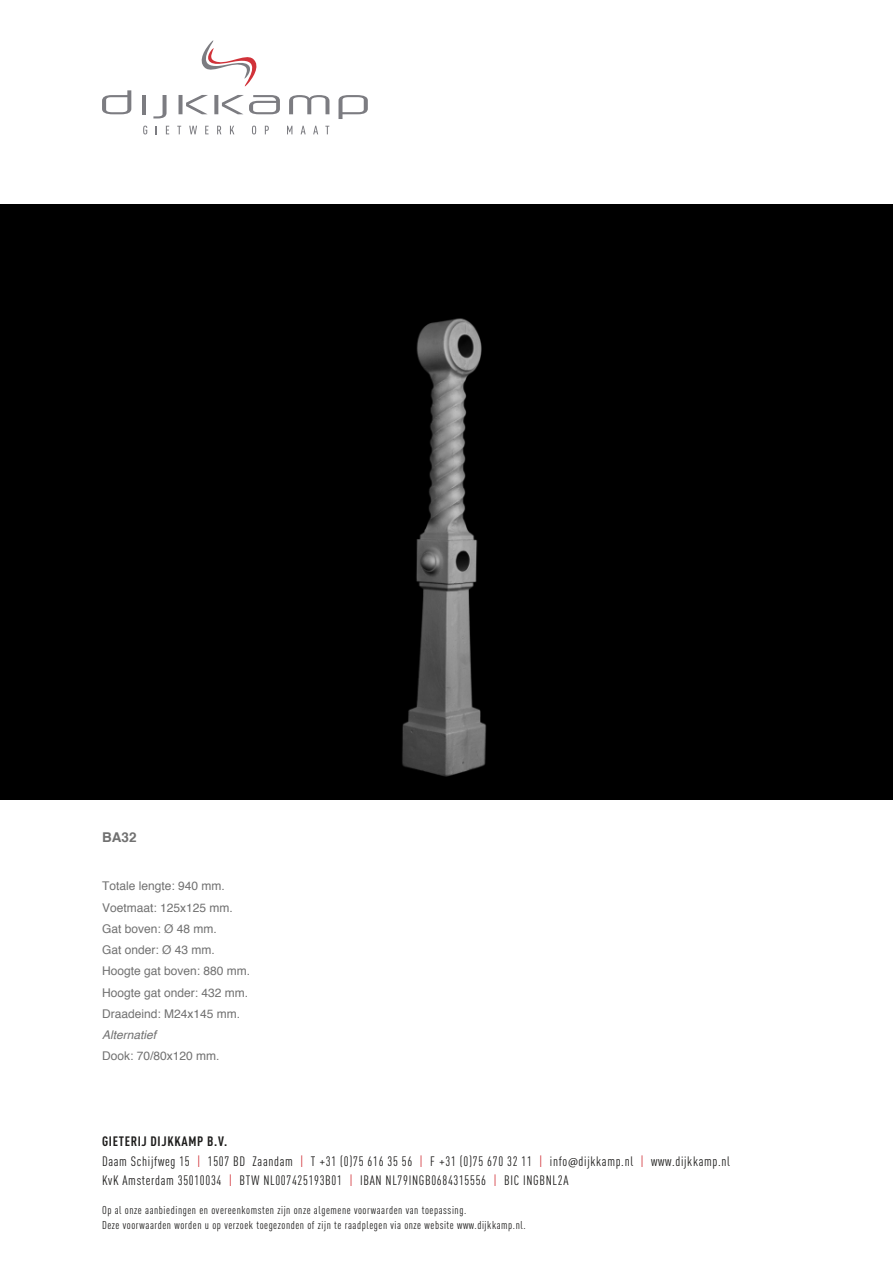
<style>
.page{position:relative;width:893px;height:1263px;background:#fff}
.page>*{position:absolute;margin:0;border:0;box-sizing:border-box;transform-origin:0 0}
.t1{font:13.5px/19.5px "DIN Cond";letter-spacing:.05em;color:#1d1c1b}
.t2{font:700 13.5px "Helvetica";color:#717171}
.t3{font:12px/21.3px "Helvetica";color:#717171}
.t4{font:italic 12px "Helvetica";color:#717171}
.t5{font:11.25px/15px "DIN Cond";letter-spacing:.05em;color:#1d1c1b}
.s1{font-weight:700}
.s2{color:#d13239}
.s3{font-family:"Myriad Pro"}
</style>
<div class="page">
<svg style="left:143px;top:126px;width:4px;height:8px"></svg>
<svg style="left:166px;top:126px;width:3px;height:8px"></svg>
<svg style="left:177px;top:126px;width:4px;height:8px"></svg>
<svg style="left:189px;top:126px;width:8px;height:8px"></svg>
<svg style="left:205px;top:126px;width:4px;height:8px"></svg>
<svg style="left:217px;top:126px;width:4px;height:8px"></svg>
<svg style="left:230px;top:126px;width:4px;height:8px"></svg>
<svg style="left:252px;top:126px;width:4px;height:8px"></svg>
<svg style="left:265px;top:126px;width:4px;height:8px"></svg>
<svg style="left:287px;top:126px;width:5px;height:8px"></svg>
<svg style="left:301px;top:126px;width:5px;height:8px"></svg>
<svg style="left:313px;top:126px;width:5px;height:8px"></svg>
<svg style="left:325px;top:126px;width:4px;height:8px"></svg>
<svg style="left:289px;top:95px;width:40px;height:19px"></svg>
<svg style="left:339px;top:95px;width:29px;height:24px"></svg>
<svg style="left:102px;top:90px;width:29px;height:24px"></svg>
<svg style="left:179px;top:95px;width:29px;height:19px"></svg>
<svg style="left:214px;top:95px;width:66px;height:19px"></svg>
<svg style="left:153px;top:95px;width:14px;height:23px"></svg>
<svg style="left:201px;top:40px;width:56px;height:47px"></svg>
<hr style="left:142px;top:95px;width:4px;height:19px;background:#7c7c81">
<div style="left:0;top:204px;width:893px;height:595px;background:#000"></div>
<p class="t2" style="left:102px;top:826px;width:36px">BA32</p>
<p class="t3" style="left:102px;top:876px;width:150px">Totale lengte: 940 mm.<br>Voetmaat: 125x125 mm.<br>Gat boven: Ø 48 mm.<br>Gat onder: Ø 43 mm.<br>Hoogte gat boven: 880 mm.<br>Hoogte gat onder: 432 mm.<br>Draadeind: M24x145 mm.</p>
<p class="t4" style="left:102px;top:1025px;width:56px">Alternatief</p>
<p class="t3" style="left:102px;top:1046px;width:119px">Dook: 70/80x120 mm.</p>
<p class="t1" style="left:102px;top:1131px;width:629px"><span class="s1">GIETERIJ DIJKKAMP B.V.<br></span>Daam Schijfweg 15 <span class="s2">|</span> 1507 BD Zaandam <span class="s2">|</span> T +31 (0)75 616 35 56 <span class="s2">|</span> F +31 (0)75 670 32 11 <span class="s2">|</span> info<span class="s3">@</span>dijkkamp.nl <span class="s2">|</span> www.dijkkamp.nl<br>KvK Amsterdam 35010034 <span class="s2">|</span> BTW NL007425193B01 <span class="s2">|</span> IBAN NL79INGB0684315556 <span class="s2">|</span> BIC INGBNL2A</p>
<p class="t5" style="left:102px;top:1202px;width:425px">Op al onze aanbiedingen en overeenkomsten zijn onze algemene voorwaarden van toepassing.<br>Deze voorwaarden worden u op verzoek toegezonden of zijn te raadplegen via onze website www.dijkkamp.nl.</p>
</div>
